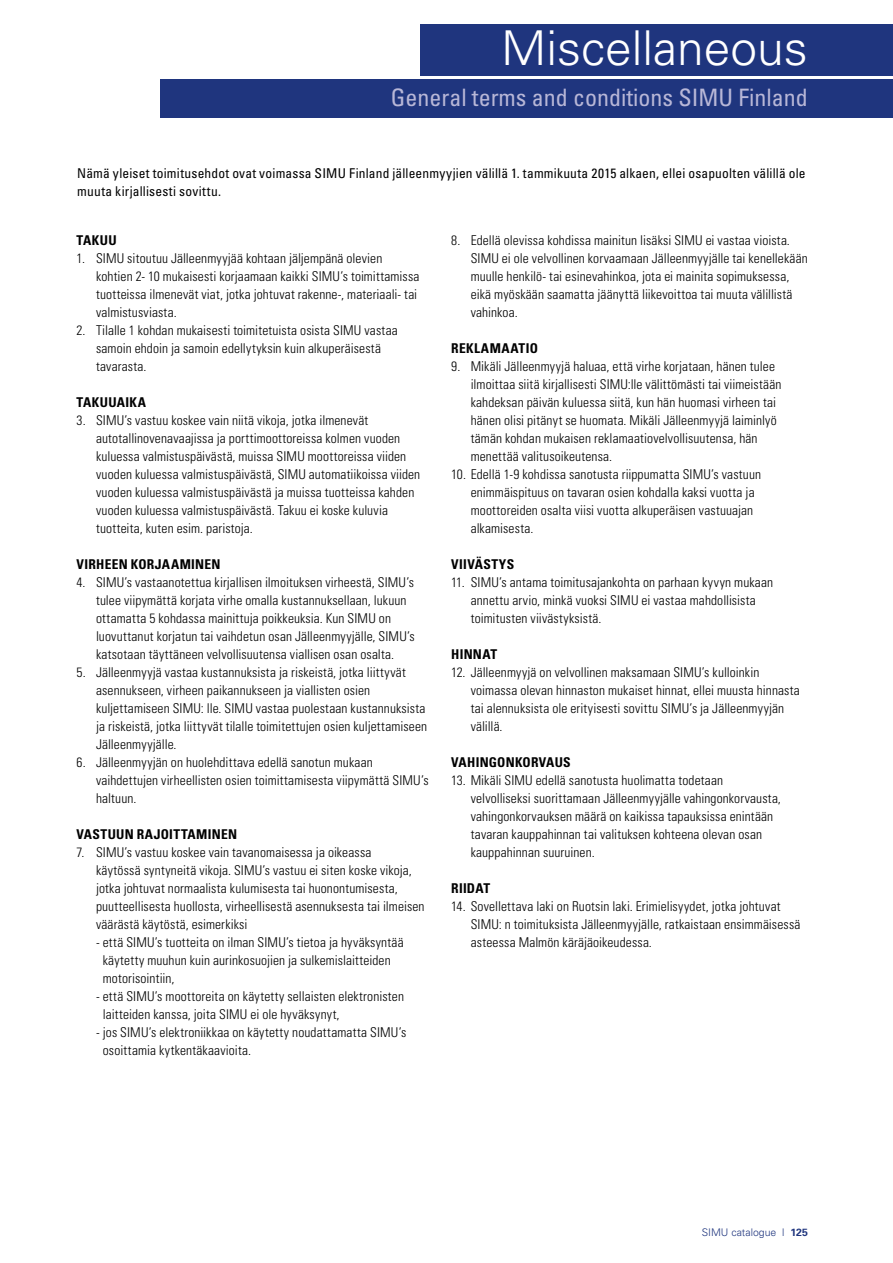
<style>
.page{position:relative;width:893px;height:1263px;background:#fff}
.page>*{position:absolute;margin:0;border:0;box-sizing:border-box;transform-origin:0 0}
.t1{font:300 48px "Univers";color:#fff}
.t2{font:condensed 24px "Univers";color:#b8b7d7}
.t3{font:300 condensed 13.5px/18px "Univers";letter-spacing:.01em;color:#000}
.t4{font:condensed 13.5px/18px "Univers";letter-spacing:.015em;color:#000}
.t5{font:700 condensed 13.5px "Univers";letter-spacing:.02em;color:#000}
.t6{font:300 10.5px "Univers";color:#1f357e}
.s1{font-weight:700}
</style>
<div class="page">
<div style="left:160px;top:80px;width:733px;height:38px;background:#1f357e"></div>
<div style="left:421px;top:24px;width:472px;height:51px;background:#1f357e"></div>
<h1 class="t1" style="left:501px;top:19px;width:308px">Miscellaneous</h1>
<h2 class="t2" style="left:391px;top:82px;width:419px">General terms and conditions SIMU Finland</h2>
<p class="t4" style="left:77px;top:164px;width:730px">Nämä yleiset toimitusehdot ovat voimassa SIMU Finland jälleenmyyjien välillä 1. tammikuuta 2015 alkaen, ellei osapuolten välillä ole muuta kirjallisesti sovittu.</p>
<p class="t5" style="left:77px;top:232px;width:42px">TAKUU</p>
<p class="t3" style="left:96px;top:249px;width:325px;text-indent:-19px">1. SIMU sitoutuu Jälleenmyyjää kohtaan jäljempänä olevien kohtien 2- 10 mukaisesti korjaamaan kaikki SIMU’s toimittamissa tuotteissa ilmenevät viat, jotka johtuvat rakenne-, materiaali- tai valmistusviasta.</p>
<p class="t3" style="left:96px;top:321px;width:303px;text-indent:-19px">2. Tilalle 1 kohdan mukaisesti toimitetuista osista SIMU vastaa samoin ehdoin ja samoin edellytyksin kuin alkuperäisestä tavarasta.</p>
<p class="t5" style="left:77px;top:394px;width:71px">TAKUUAIKA</p>
<p class="t3" style="left:96px;top:411px;width:326px;text-indent:-19px">3. SIMU’s vastuu koskee vain niitä vikoja, jotka ilmenevät autotallinovenavaajissa ja porttimoottoreissa kolmen vuoden kuluessa valmistuspäivästä, muissa SIMU moottoreissa viiden vuoden kuluessa valmistuspäivästä, SIMU automatiikoissa viiden vuoden kuluessa valmistuspäivästä ja muissa tuotteissa kahden vuoden kuluessa valmistuspäivästä. Takuu ei koske kuluvia tuotteita, kuten esim. paristoja.</p>
<p class="t5" style="left:77px;top:556px;width:146px">VIRHEEN KORJAAMINEN</p>
<p class="t3" style="left:96px;top:573px;width:320px;text-indent:-19px">4. SIMU’s vastaanotettua kirjallisen ilmoituksen virheestä, SIMU’s tulee viipymättä korjata virhe omalla kustannuksellaan, lukuun ottamatta 5 kohdassa mainittuja poikkeuksia. Kun SIMU on luovuttanut korjatun tai vaihdetun osan Jälleenmyyjälle, SIMU’s katsotaan täyttäneen velvollisuutensa viallisen osan osalta.</p>
<p class="t3" style="left:96px;top:663px;width:333px;text-indent:-19px">5. Jälleenmyyjä vastaa kustannuksista ja riskeistä, jotka liittyvät asennukseen, virheen paikannukseen ja viallisten osien kuljettamiseen SIMU: lle. SIMU vastaa puolestaan kustannuksista ja riskeistä, jotka liittyvät tilalle toimitettujen osien kuljettamiseen Jälleenmyyjälle.</p>
<p class="t3" style="left:96px;top:753px;width:334px;text-indent:-19px">6. Jälleenmyyjän on huolehdittava edellä sanotun mukaan vaihdettujen virheellisten osien toimittamisesta viipymättä SIMU’s haltuun.</p>
<p class="t5" style="left:77px;top:826px;width:162px">VASTUUN RAJOITTAMINEN</p>
<p class="t3" style="left:96px;top:843px;width:330px;text-indent:-19px">7. SIMU’s vastuu koskee vain tavanomaisessa ja oikeassa<br>käytössä syntyneitä vikoja. SIMU’s vastuu ei siten koske vikoja, jotka johtuvat normaalista kulumisesta tai huonontumisesta, puutteellisesta huollosta, virheellisestä asennuksesta tai ilmeisen väärästä käytöstä, esimerkiksi</p>
<p class="t3" style="left:103px;top:933px;width:302px;text-indent:-7px">- että SIMU’s tuotteita on ilman SIMU’s tietoa ja hyväksyntää käytetty muuhun kuin aurinkosuojien ja sulkemislaitteiden motorisointiin,</p>
<p class="t3" style="left:103px;top:987px;width:303px;text-indent:-7px">- että SIMU’s moottoreita on käytetty sellaisten elektronisten laitteiden kanssa, joita SIMU ei ole hyväksynyt,</p>
<p class="t3" style="left:103px;top:1023px;width:305px;text-indent:-7px">- jos SIMU’s elektroniikkaa on käytetty noudattamatta SIMU’s osoittamia kytkentäkaavioita.</p>
<p class="t3" style="left:471px;top:231px;width:338px;text-indent:-19px">8. Edellä olevissa kohdissa mainitun lisäksi SIMU ei vastaa vioista.<br>SIMU ei ole velvollinen korvaamaan Jälleenmyyjälle tai kenellekään muulle henkilö- tai esinevahinkoa, jota ei mainita sopimuksessa, eikä myöskään saamatta jäänyttä liikevoittoa tai muuta välillistä vahinkoa.</p>
<p class="t5" style="left:451px;top:340px;width:88px">REKLAMAATIO</p>
<p class="t3" style="left:471px;top:357px;width:312px;text-indent:-19px">9. Mikäli Jälleenmyyjä haluaa, että virhe korjataan, hänen tulee ilmoittaa siitä kirjallisesti SIMU:lle välittömästi tai viimeistään kahdeksan päivän kuluessa siitä, kun hän huomasi virheen tai hänen olisi pitänyt se huomata. Mikäli Jälleenmyyjä laiminlyö tämän kohdan mukaisen reklamaatiovelvollisuutensa, hän menettää valitusoikeutensa.</p>
<p class="t3" style="left:471px;top:465px;width:292px;text-indent:-19px">10. Edellä 1-9 kohdissa sanotusta riippumatta SIMU’s vastuun enimmäispituus on tavaran osien kohdalla kaksi vuotta ja moottoreiden osalta viisi vuotta alkuperäisen vastuuajan alkamisesta.</p>
<p class="t5" style="left:451px;top:556px;width:64px">VIIVÄSTYS</p>
<p class="t3" style="left:471px;top:573px;width:304px;text-indent:-19px">11. SIMU’s antama toimitusajankohta on parhaan kyvyn mukaan annettu arvio, minkä vuoksi SIMU ei vastaa mahdollisista toimitusten viivästyksistä.</p>
<p class="t5" style="left:451px;top:646px;width:47px">HINNAT</p>
<p class="t3" style="left:471px;top:663px;width:331px;text-indent:-19px">12. Jälleenmyyjä on velvollinen maksamaan SIMU’s kulloinkin voimassa olevan hinnaston mukaiset hinnat, ellei muusta hinnasta tai alennuksista ole erityisesti sovittu SIMU’s ja Jälleenmyyjän välillä.</p>
<p class="t5" style="left:451px;top:754px;width:121px">VAHINGONKORVAUS</p>
<p class="t3" style="left:471px;top:771px;width:312px;text-indent:-19px">13. Mikäli SIMU edellä sanotusta huolimatta todetaan velvolliseksi suorittamaan Jälleenmyyjälle vahingonkorvausta, vahingonkorvauksen määrä on kaikissa tapauksissa enintään tavaran kauppahinnan tai valituksen kohteena olevan osan kauppahinnan suuruinen.</p>
<p class="t5" style="left:451px;top:880px;width:40px">RIIDAT</p>
<p class="t3" style="left:471px;top:897px;width:331px;text-indent:-19px">14. Sovellettava laki on Ruotsin laki. Erimielisyydet, jotka johtuvat<br>SIMU: n toimituksista Jälleenmyyjälle, ratkaistaan ensimmäisessä asteessa Malmön käräjäoikeudessa.</p>
<p class="t6" style="left:702px;top:1226px;width:108px">SIMU catalogue | <span class="s1">125</span></p>
</div>
